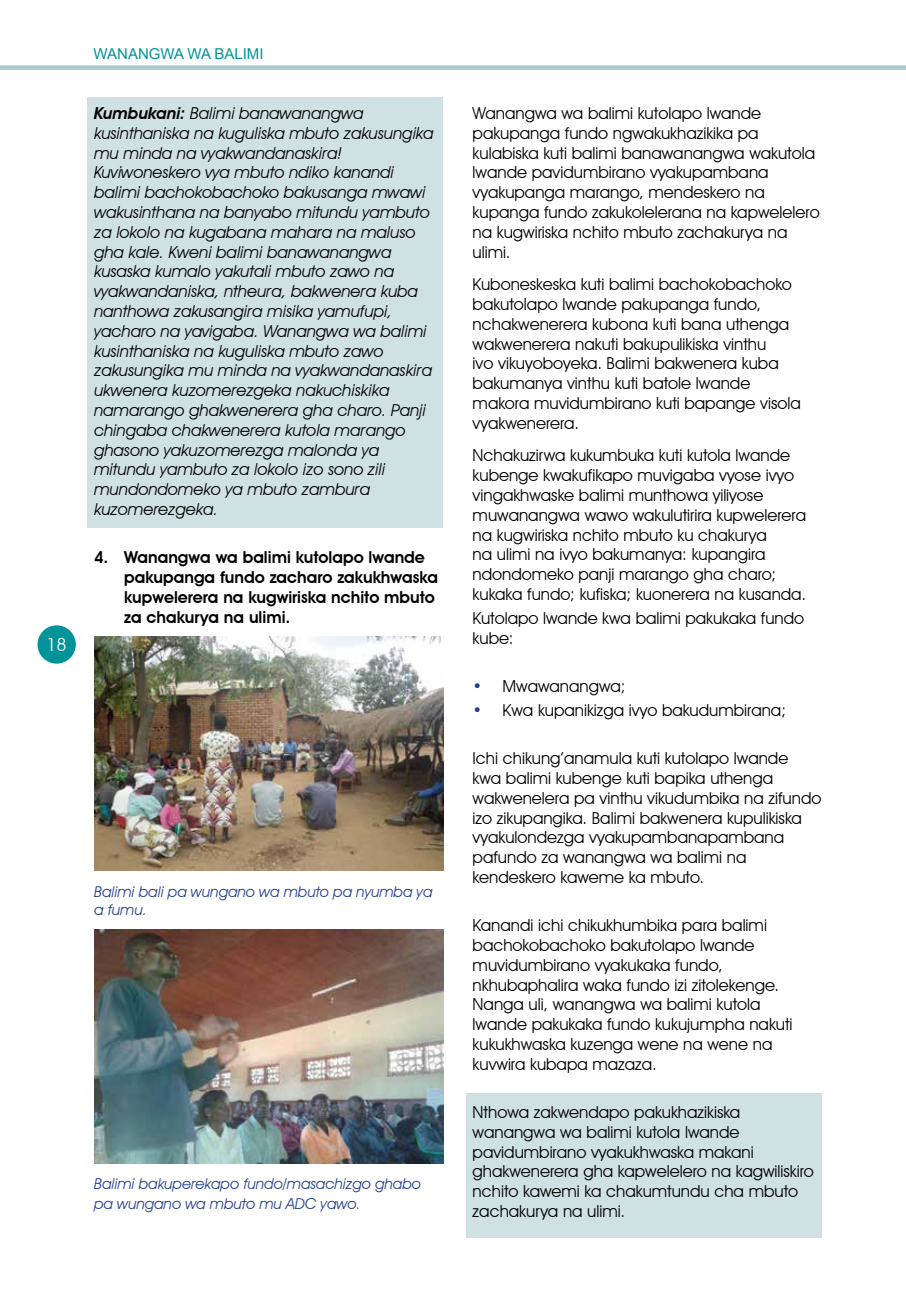
<style>
.page{position:relative;width:906px;height:1289px;background:#fff}
.page>*{position:absolute;margin:0;border:0;box-sizing:border-box;transform-origin:0 0}
.t1{font:18px "Avant Garde IT Cby BT";color:#fff}
.t2{font:16.5px/19.8px "Avant Garde IT Cby BT";color:#000}
.t3{font:italic 16.5px/19.8px "Avant Garde IT Cby BT";color:#000}
.t4{font:600 16.5px/19.8px "Avant Garde IT Cby BT";color:#000}
.t5{font:italic 15px/18px "Avant Garde IT Cby BT";color:#25408f}
.t6{font:15px "Arial";color:#00949a}
.s1{font-weight:600}
.s2{color:#25408f}
</style>
<div class="page">
<div style="left:38px;top:625px;width:38px;height:38px;background:#00949a;border-radius:50%"></div>
<div style="left:0;top:65px;width:906px;height:5px;background:#a6c9ce"></div>
<div style="left:88px;top:97px;width:355px;height:430px;background:#d0e1e3"></div>
<div style="left:466px;top:1093px;width:355px;height:144px;background:#d0e1e3"></div>
<img style="left:94px;top:637px;width:349px;height:233px">
<img style="left:94px;top:929px;width:349px;height:234px">
<p class="t1" style="left:46px;top:634px;width:22px">18</p>
<p class="t6" style="left:94px;top:44px;width:172px">WANANGWA WA BALIMI</p>
<p class="t3" style="left:94px;top:103px;width:341px"><span class="s1">Kumbukani:</span> Balimi banawanangwa kusinthaniska na kuguliska mbuto zakusungika mu minda na vyakwandanaskira!<br>Kuviwoneskero vya mbuto ndiko kanandi balimi bachokobachoko bakusanga mwawi wakusinthana na banyabo mitundu yambuto za lokolo na kugabana mahara na maluso gha kale. Kweni balimi banawanangwa kusaska kumalo yakutali mbuto zawo na vyakwandaniska, ntheura, bakwenera kuba nanthowa zakusangira misika yamufupi, yacharo na yavigaba. Wanangwa wa balimi kusinthaniska na kuguliska mbuto zawo zakusungika mu minda na vyakwandanaskira ukwenera kuzomerezgeka nakuchiskika namarango ghakwenerera gha charo. Panji chingaba chakwenerera kutola marango ghasono yakuzomerezga malonda ya mitundu yambuto za lokolo izo sono zili mundondomeko ya mbuto zambura kuzomerezgeka.</p>
<p class="t4" style="left:124px;top:547px;width:315px;text-indent:-30px">4. Wanangwa wa balimi kutolapo lwande pakupanga fundo zacharo zakukhwaska kupwelerera na kugwiriska nchito mbuto za chakurya na ulimi.</p>
<p class="t5" style="left:94px;top:882px;width:340px">Balimi bali pa wungano wa mbuto pa nyumba ya a fumu.</p>
<p class="t5" style="left:94px;top:1173px;width:328px;line-height:19.8px">Balimi bakuperekapo fundo/masachizgo ghabo pa wungano wa mbuto mu ADC yawo.</p>
<p class="t2" style="left:472px;top:103px;width:348px">Wanangwa wa balimi kutolapo lwande pakupanga fundo ngwakukhazikika pa kulabiska kuti balimi banawanangwa wakutola lwande pavidumbirano vyakupambana vyakupanga marango, mendeskero na kupanga fundo zakukolelerana na kapwelelero na kugwiriska nchito mbuto zachakurya na ulimi.</p>
<p class="t2" style="left:472px;top:274px;width:330px">Kuboneskeska kuti balimi bachokobachoko bakutolapo lwande pakupanga fundo, nchakwenerera kubona kuti bana uthenga wakwenerera nakuti bakupulikiska vinthu<br>ivo vikuyoboyeka. Balimi bakwenera kuba bakumanya vinthu kuti batole lwande makora muvidumbirano kuti bapange visola vyakwenerera.</p>
<p class="t2" style="left:472px;top:445px;width:335px">Nchakuzirwa kukumbuka kuti kutola lwande kubenge kwakufikapo muvigaba vyose ivyo vingakhwaske balimi munthowa yiliyose muwanangwa wawo wakulutirira kupwelerera na kugwiriska nchito mbuto ku chakurya<br>na ulimi na ivyo bakumanya: kupangira ndondomeko panji marango gha charo; kukaka fundo; kufiska; kuonerera na kusanda.</p>
<p class="t2" style="left:472px;top:608px;width:333px">Kutolapo lwande kwa balimi pakukaka fundo kube:</p>
<p class="t2" style="left:472px;top:676px;width:155px"><span class="s2">•</span> Mwawanangwa;</p>
<p class="t2" style="left:472px;top:700px;width:315px"><span class="s2">•</span> Kwa kupanikizga ivyo bakudumbirana;</p>
<p class="t2" style="left:472px;top:748px;width:350px">Ichi chikung’anamula kuti kutolapo lwande<br>kwa balimi kubenge kuti bapika uthenga wakwenelera pa vinthu vikudumbika na zifundo izo zikupangika. Balimi bakwenera kupulikiska vyakulondezga vyakupambanapambana pafundo za wanangwa wa balimi na kendeskero kaweme ka mbuto.</p>
<p class="t2" style="left:472px;top:915px;width:321px">Kanandi ichi chikukhumbika para balimi bachokobachoko bakutolapo lwande muvidumbirano vyakukaka fundo, nkhubaphalira waka fundo izi zitolekenge.<br>Nanga uli, wanangwa wa balimi kutola lwande pakukaka fundo kukujumpha nakuti kukukhwaska kuzenga wene na wene na kuvwira kubapa mazaza.</p>
<p class="t2" style="left:472px;top:1102px;width:343px">Nthowa zakwendapo pakukhazikiska wanangwa wa balimi kutola lwande pavidumbirano vyakukhwaska makani ghakwenerera gha kapwelelero na kagwiliskiro nchito kawemi ka chakumtundu cha mbuto zachakurya na ulimi.</p>
</div>
